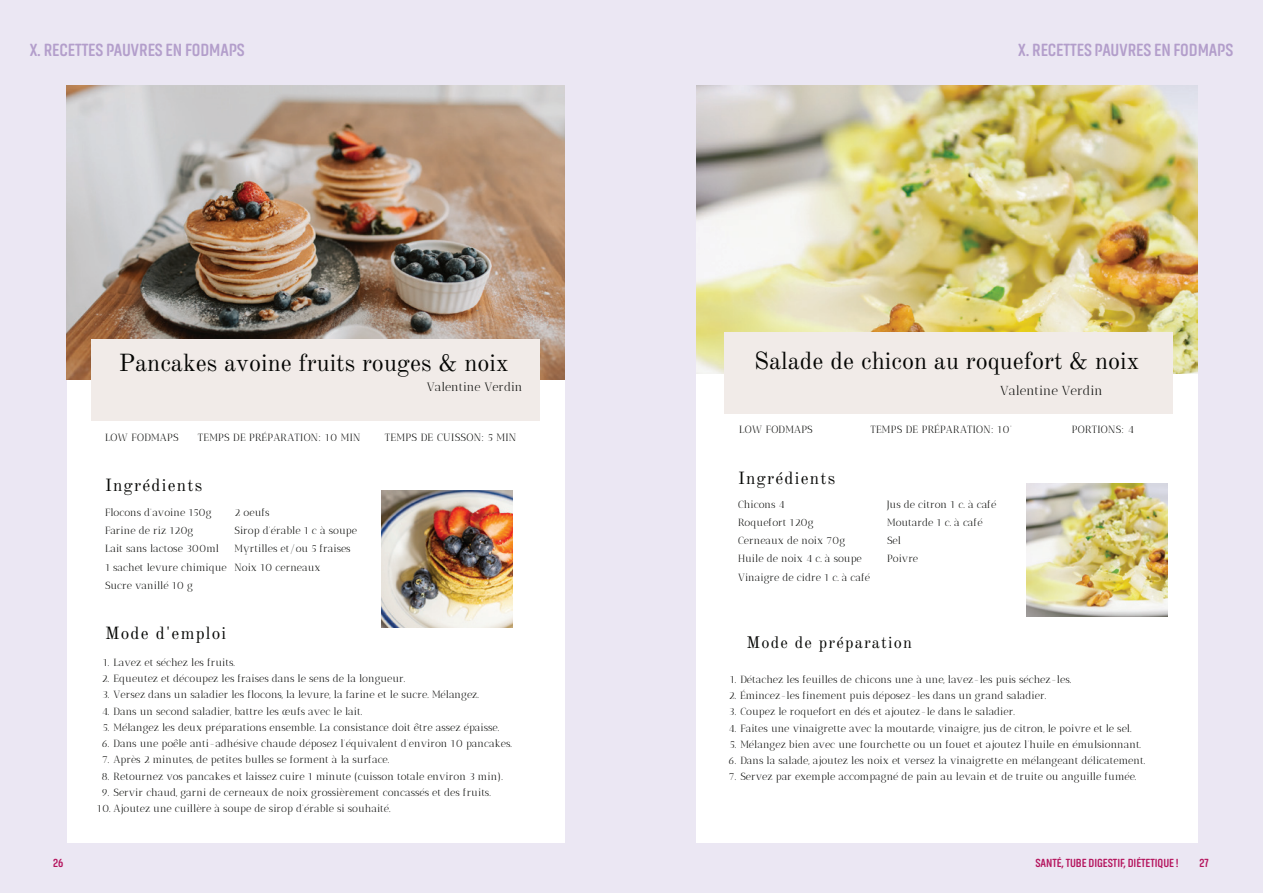
<style>
.page{position:relative;width:1263px;height:893px;background:#ebe7f3}
.page>*{position:absolute;margin:0;border:0;box-sizing:border-box;transform-origin:0 0}
.t1{font:24.3px "Old Standard";color:#040503}
.t2{font:700 18px "Akhand Soft";letter-spacing:-.005em;color:#b39ecb}
.t3{font:17.25px "Old Standard";letter-spacing:.07em;color:#040503}
.t4{font:16.35px "Old Standard";letter-spacing:.07em;color:#040503}
.t5{font:13.05px "Antic Didone";color:#040503}
.t6{font:12.15px "Antic Didone";color:#040503}
.t7{font:700 12px "Akhand Soft";letter-spacing:-.005em;color:#b5155e}
.t8{font:10.65px "Antic Didone";letter-spacing:.025em;color:#040503}
.t9{font:10.35px/18.1px "Antic Didone";color:#040503}
.t10{font:10.35px "Antic Didone";letter-spacing:.025em;color:#040503}
</style>
<div class="page">
<div style="left:697px;top:85px;width:501px;height:758px;background:#fff"></div>
<div style="left:67px;top:85px;width:498px;height:751px;background:#fff"></div>
<img style="left:381px;top:491px;width:132px;height:137px">
<img style="left:67px;top:85px;width:498px;height:295px">
<div style="left:91px;top:339px;width:448px;height:82px;background:#f1ebe8"></div>
<img style="left:697px;top:85px;width:501px;height:288px">
<div style="left:724px;top:332px;width:448px;height:82px;background:#f1ebe8"></div>
<img style="left:1027px;top:483px;width:140px;height:133px">
<h2 class="t2" style="left:30px;top:40px;width:217px">X. RECETTES PAUVRES EN FODMAPS</h2>
<h2 class="t2" style="left:1018px;top:40px;width:217px">X. RECETTES PAUVRES EN FODMAPS</h2>
<h1 class="t1" style="left:119px;top:348px;width:391px">Pancakes avoine fruits rouges &amp; noix</h1>
<p class="t6" style="left:427px;top:380px;width:97px">Valentine Verdin</p>
<p class="t10" style="left:105px;top:431px;width:75px">LOW FODMAPS</p>
<p class="t10" style="left:198px;top:431px;width:164px">TEMPS DE PRÉPARATION: 10 MIN</p>
<p class="t8" style="left:385px;top:431px;width:133px">TEMPS DE CUISSON: 5 MIN</p>
<h3 class="t3" style="left:105px;top:474px;width:99px">Ingrédients</h3>
<p class="t9" style="left:105px;top:503px;width:123px">Flocons d'avoine 150g<br>Farine de riz 120g<br>Lait sans lactose 300ml<br>1 sachet levure chimique<br>Sucre vanillé 10 g</p>
<p class="t9" style="left:235px;top:503px;width:124px">2 oeufs<br>Sirop d'érable 1 c à soupe<br>Myrtilles et/ou 5 fraises<br>Noix 10 cerneaux</p>
<h3 class="t3" style="left:105px;top:622px;width:123px">Mode d'emploi</h3>
<p class="t9" style="left:103px;top:653px;width:134px">1. Lavez et séchez les fruits.</p>
<p class="t9" style="left:102px;top:669px;width:305px">2. Equeutez et découpez les fraises dans le sens de la longueur.</p>
<p class="t9" style="left:102px;top:686px;width:378px">3. Versez dans un saladier les flocons, la levure, la farine et le sucre. Mélangez.</p>
<p class="t9" style="left:102px;top:702px;width:262px">4. Dans un second saladier, battre les œufs avec le lait.</p>
<p class="t9" style="left:103px;top:718px;width:398px">5. Mélangez les deux préparations ensemble. La consistance doit être assez épaisse.</p>
<p class="t9" style="left:102px;top:734px;width:412px">6. Dans une poêle anti-adhésive chaude déposez l’équivalent d’environ 10 pancakes.</p>
<p class="t9" style="left:102px;top:751px;width:289px">7. Après 2 minutes, de petites bulles se forment à la surface.</p>
<p class="t9" style="left:102px;top:767px;width:403px">8. Retournez vos pancakes et laissez cuire 1 minute (cuisson totale environ 3 min).</p>
<p class="t9" style="left:102px;top:783px;width:391px">9. Servir chaud, garni de cerneaux de noix grossièrement concassés et des fruits.</p>
<p class="t9" style="left:97px;top:799px;width:295px">10. Ajoutez une cuillère à soupe de sirop d'érable si souhaité.</p>
<h1 class="t1" style="left:754px;top:346px;width:387px">Salade de chicon au roquefort &amp; noix</h1>
<p class="t5" style="left:1000px;top:383px;width:104px">Valentine Verdin</p>
<p class="t10" style="left:870px;top:423px;width:143px">TEMPS DE PRÉPARATION: 10'</p>
<p class="t10" style="left:739px;top:423px;width:75px">LOW FODMAPS</p>
<p class="t10" style="left:1072px;top:423px;width:63px">PORTIONS: 4</p>
<h3 class="t3" style="left:738px;top:467px;width:99px">Ingrédients</h3>
<p class="t9" style="left:738px;top:495px;width:134px">Chicons 4<br>Roquefort 120g<br>Cerneaux de noix 70g<br>Huile de noix 4 c. à soupe<br>Vinaigre de cidre 1 c. à café</p>
<p class="t9" style="left:887px;top:495px;width:111px">Jus de citron 1 c. à café<br>Moutarde 1 c. à café<br>Sel<br>Poivre</p>
<h3 class="t4" style="left:746px;top:633px;width:167px">Mode de préparation</h3>
<p class="t9" style="left:730px;top:670px;width:343px">1. Détachez les feuilles de chicons une à une, lavez-les puis séchez-les.</p>
<p class="t9" style="left:729px;top:686px;width:319px">2. Émincez-les finement puis déposez-les dans un grand saladier.</p>
<p class="t9" style="left:729px;top:703px;width:287px">3. Coupez le roquefort en dés et ajoutez-le dans le saladier.</p>
<p class="t9" style="left:728px;top:719px;width:405px">4. Faites une vinaigrette avec la moutarde, vinaigre, jus de citron, le poivre et le sel.</p>
<p class="t9" style="left:730px;top:735px;width:413px">5. Mélangez bien avec une fourchette ou un fouet et ajoutez l’huile en émulsionnant.</p>
<p class="t9" style="left:728px;top:751px;width:418px">6. Dans la salade, ajoutez les noix et versez la vinaigrette en mélangeant délicatement.</p>
<p class="t9" style="left:729px;top:768px;width:409px">7. Servez par exemple accompagné de pain au levain et de truite ou anguille fumée.</p>
<p class="t7" style="left:53px;top:856px;width:12px">26</p>
<p class="t7" style="left:1035px;top:856px;width:145px">SANTÉ, TUBE DIGESTIF, DIÉTETIQUE !</p>
<p class="t7" style="left:1199px;top:856px;width:11px">27</p>
</div>
